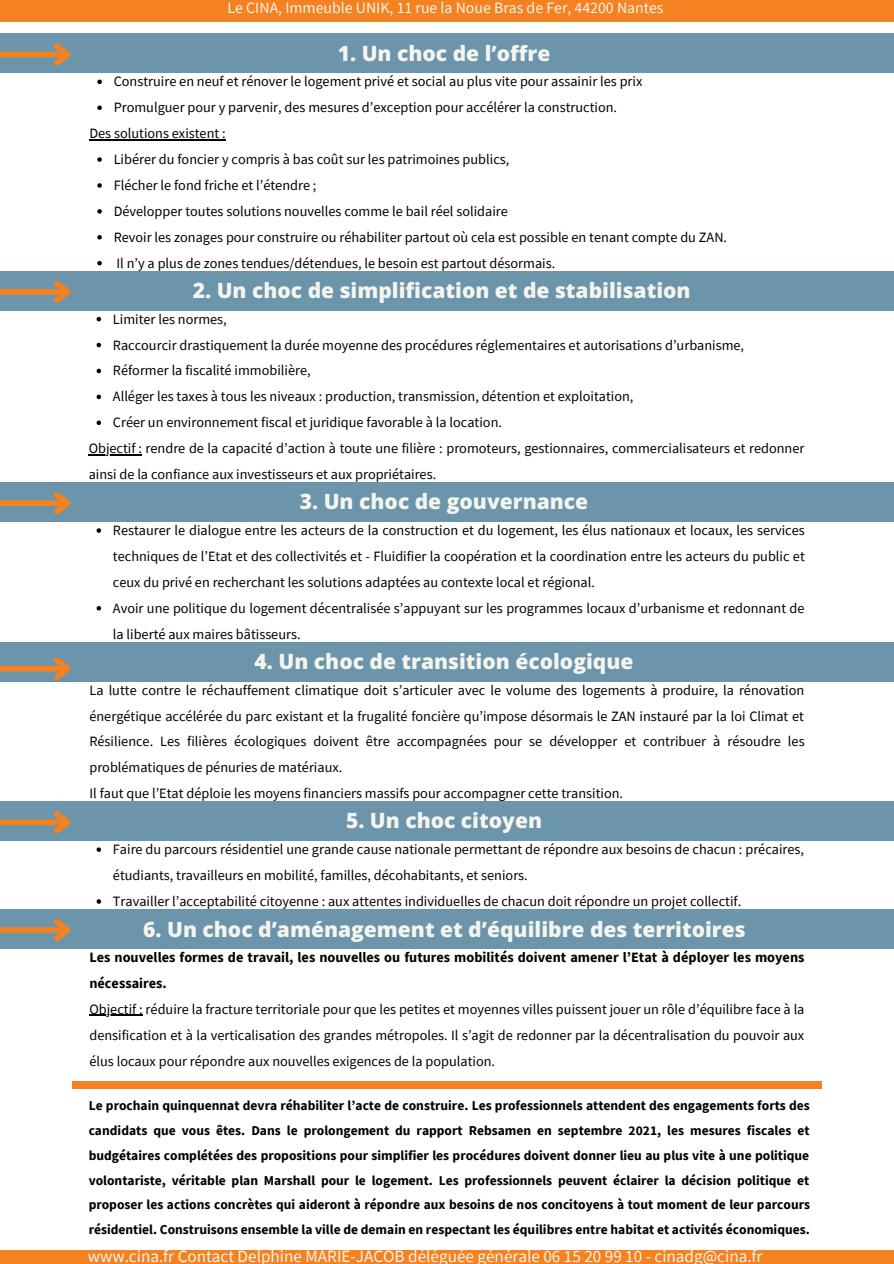
<style>
.page{position:relative;width:894px;height:1264px;background:#fff}
.page>*{position:absolute;margin:0;border:0;box-sizing:border-box;transform-origin:0 0}
.t1{font:800 21px "Open Sans";color:#f4f5ef}
.t2{font:17.1px "Source Sans Pro";color:#f4f5ef}
.t3{font:15.75px "Source Sans Pro";color:#f4f5ef}
.t4{font:14.25px/26px "Source Sans Pro";color:#000}
.t5{font:700 14.25px/26px "Source Sans Pro";color:#000}
.t6{font:700 13.5px/24.8px "Source Sans Pro";color:#000;text-align:justify}
</style>
<div class="page">
<div style="left:0;top:34px;width:893px;height:39px;background:#6c94aa"></div>
<div style="left:0;top:52px;width:66px;height:5px;background:#f58220"></div>
<svg style="left:49px;top:43px;width:22px;height:23px"></svg>
<div style="left:0;top:0;width:893px;height:21px;background:#f58220"></div>
<div style="left:0;top:1250px;width:893px;height:13px;background:#f58220"></div>
<div style="left:0;top:642px;width:893px;height:39px;background:#6c94aa"></div>
<div style="left:0;top:666px;width:66px;height:5px;background:#f58220"></div>
<svg style="left:49px;top:657px;width:28px;height:25px"></svg>
<div style="left:0;top:909px;width:893px;height:39px;background:#6c94aa"></div>
<div style="left:0;top:927px;width:66px;height:5px;background:#f58220"></div>
<svg style="left:49px;top:919px;width:22px;height:23px"></svg>
<svg style="left:97px;top:80px;width:5px;height:4px"></svg>
<svg style="left:97px;top:105px;width:5px;height:5px"></svg>
<svg style="left:97px;top:157px;width:5px;height:5px"></svg>
<svg style="left:97px;top:183px;width:5px;height:5px"></svg>
<svg style="left:97px;top:209px;width:5px;height:5px"></svg>
<svg style="left:97px;top:235px;width:5px;height:4px"></svg>
<svg style="left:97px;top:261px;width:5px;height:4px"></svg>
<hr style="left:89px;top:139px;width:137px;height:1px;background:#000">
<div style="left:0;top:271px;width:893px;height:39px;background:#6c94aa"></div>
<div style="left:0;top:289px;width:66px;height:5px;background:#f58220"></div>
<svg style="left:49px;top:280px;width:22px;height:23px"></svg>
<svg style="left:96px;top:317px;width:5px;height:4px"></svg>
<svg style="left:96px;top:343px;width:5px;height:4px"></svg>
<svg style="left:96px;top:369px;width:5px;height:4px"></svg>
<svg style="left:96px;top:394px;width:5px;height:5px"></svg>
<svg style="left:96px;top:420px;width:5px;height:5px"></svg>
<hr style="left:89px;top:454px;width:53px;height:1px;background:#000">
<div style="left:0;top:482px;width:893px;height:40px;background:#6c94aa"></div>
<div style="left:0;top:500px;width:66px;height:6px;background:#f58220"></div>
<svg style="left:49px;top:492px;width:22px;height:23px"></svg>
<svg style="left:96px;top:528px;width:5px;height:5px"></svg>
<svg style="left:96px;top:606px;width:5px;height:4px"></svg>
<div style="left:0;top:801px;width:893px;height:40px;background:#6c94aa"></div>
<div style="left:0;top:819px;width:66px;height:6px;background:#f58220"></div>
<svg style="left:49px;top:811px;width:22px;height:23px"></svg>
<svg style="left:96px;top:847px;width:5px;height:5px"></svg>
<svg style="left:96px;top:899px;width:5px;height:4px"></svg>
<hr style="left:89px;top:1014px;width:54px;height:2px;background:#000">
<div style="left:73px;top:1081px;width:748px;height:6px;background:#f58220"></div>
<p class="t3" style="left:227px;top:-2px;width:437px">Le CINA, Immeuble UNIK, 11 rue la Noue Bras de Fer, 44200 Nantes</p>
<p class="t1" style="left:338px;top:38px;width:214px">1. Un choc de l’offre</p>
<p class="t4" style="left:114px;top:68px;width:530px">Construire en neuf et rénover le logement privé et social au plus vite pour assainir les prix</p>
<p class="t4" style="left:114px;top:94px;width:505px">Promulguer pour y parvenir, des mesures d’exception pour accélérer la construction.</p>
<p class="t4" style="left:114px;top:146px;width:397px">Libérer du foncier y compris à bas coût sur les patrimoines publics,</p>
<p class="t4" style="left:114px;top:172px;width:204px">Flécher le fond friche et l’étendre ;</p>
<p class="t4" style="left:114px;top:198px;width:395px">Développer toutes solutions nouvelles comme le bail réel solidaire</p>
<p class="t4" style="left:114px;top:224px;width:614px">Revoir les zonages pour construire ou réhabiliter partout où cela est possible en tenant compte du ZAN.</p>
<p class="t4" style="left:116px;top:250px;width:440px">Il n’y a plus de zones tendues/détendues, le besoin est partout désormais.</p>
<p class="t4" style="left:89px;top:120px;width:138px">Des solutions existent :</p>
<p class="t1" style="left:193px;top:275px;width:499px">2. Un choc de simplification et de stabilisation</p>
<p class="t4" style="left:113px;top:305px;width:115px">Limiter les normes,</p>
<p class="t4" style="left:113px;top:331px;width:632px">Raccourcir drastiquement la durée moyenne des procédures réglementaires et autorisations d’urbanisme,</p>
<p class="t4" style="left:113px;top:357px;width:199px">Réformer la fiscalité immobilière,</p>
<p class="t4" style="left:113px;top:383px;width:522px">Alléger les taxes à tous les niveaux : production, transmission, détention et exploitation,</p>
<p class="t4" style="left:113px;top:409px;width:390px">Créer un environnement fiscal et juridique favorable à la location.</p>
<p class="t4" style="left:89px;top:435px;width:717px">Objectif : rendre de la capacité d’action à toute une filière : promoteurs, gestionnaires, commercialisateurs et redonner ainsi de la confiance aux investisseurs et aux propriétaires.</p>
<p class="t1" style="left:300px;top:486px;width:290px">3. Un choc de gouvernance</p>
<p class="t4" style="left:113px;top:517px;width:693px;text-align:justify">Restaurer le dialogue entre les acteurs de la construction et du logement, les élus nationaux et locaux, les services techniques de l’Etat et des collectivités et - Fluidifier la coopération et la coordination entre les acteurs du public et ceux du privé en recherchant les solutions adaptées au contexte local et régional.</p>
<p class="t4" style="left:113px;top:594px;width:693px">Avoir une politique du logement décentralisée s’appuyant sur les programmes locaux d’urbanisme et redonnant de la liberté aux maires bâtisseurs.</p>
<p class="t1" style="left:254px;top:646px;width:380px">4. Un choc de transition écologique</p>
<p class="t4" style="left:89px;top:676px;width:716px;text-align:justify">La lutte contre le réchauffement climatique doit s’articuler avec le volume des logements à produire, la rénovation énergétique accélérée du parc existant et la frugalité foncière qu’impose désormais le ZAN instauré par la loi Climat et Résilience. Les filières écologiques doivent être accompagnées pour se développer et contribuer à résoudre les problématiques de pénuries de matériaux.</p>
<p class="t4" style="left:89px;top:780px;width:535px">Il faut que l’Etat déploie les moyens financiers massifs pour accompagner cette transition.</p>
<p class="t1" style="left:346px;top:806px;width:197px">5. Un choc citoyen</p>
<p class="t4" style="left:113px;top:836px;width:692px">Faire du parcours résidentiel une grande cause nationale permettant de répondre aux besoins de chacun : précaires, étudiants, travailleurs en mobilité, familles, décohabitants, et seniors.</p>
<p class="t4" style="left:113px;top:888px;width:629px">Travailler l’acceptabilité citoyenne : aux attentes individuelles de chacun doit répondre un projet collectif.</p>
<p class="t1" style="left:143px;top:914px;width:603px">6. Un choc d’aménagement et d’équilibre des territoires</p>
<p class="t5" style="left:89px;top:943px;width:716px">Les nouvelles formes de travail, les nouvelles ou futures mobilités doivent amener l’Etat à déployer les moyens nécessaires.</p>
<p class="t4" style="left:89px;top:995px;width:716px;text-align:justify">Objectif : réduire la fracture territoriale pour que les petites et moyennes villes puissent jouer un rôle d’équilibre face à la densification et à la verticalisation des grandes métropoles. Il s’agit de redonner par la décentralisation du pouvoir aux élus locaux pour répondre aux nouvelles exigences de la population.</p>
<p class="t6" style="left:89px;top:1093px;width:722px">Le prochain quinquennat devra réhabiliter l’acte de construire. Les professionnels attendent des engagements forts des candidats que vous êtes. Dans le prolongement du rapport Rebsamen en septembre 2021, les mesures fiscales et budgétaires complétées des propositions pour simplifier les procédures doivent donner lieu au plus vite à une politique volontariste, véritable plan Marshall pour le logement. Les professionnels peuvent éclairer la décision politique et proposer les actions concrètes qui aideront à répondre aux besoins de nos concitoyens à tout moment de leur parcours résidentiel. Construisons ensemble la ville de demain en respectant les équilibres entre habitat et activités économiques.</p>
<p class="t2" style="left:88px;top:1245px;width:676px">www.cina.fr Contact Delphine MARIE-JACOB déléguée générale 06 15 20 99 10 - cinadg@cina.fr</p>
</div>
